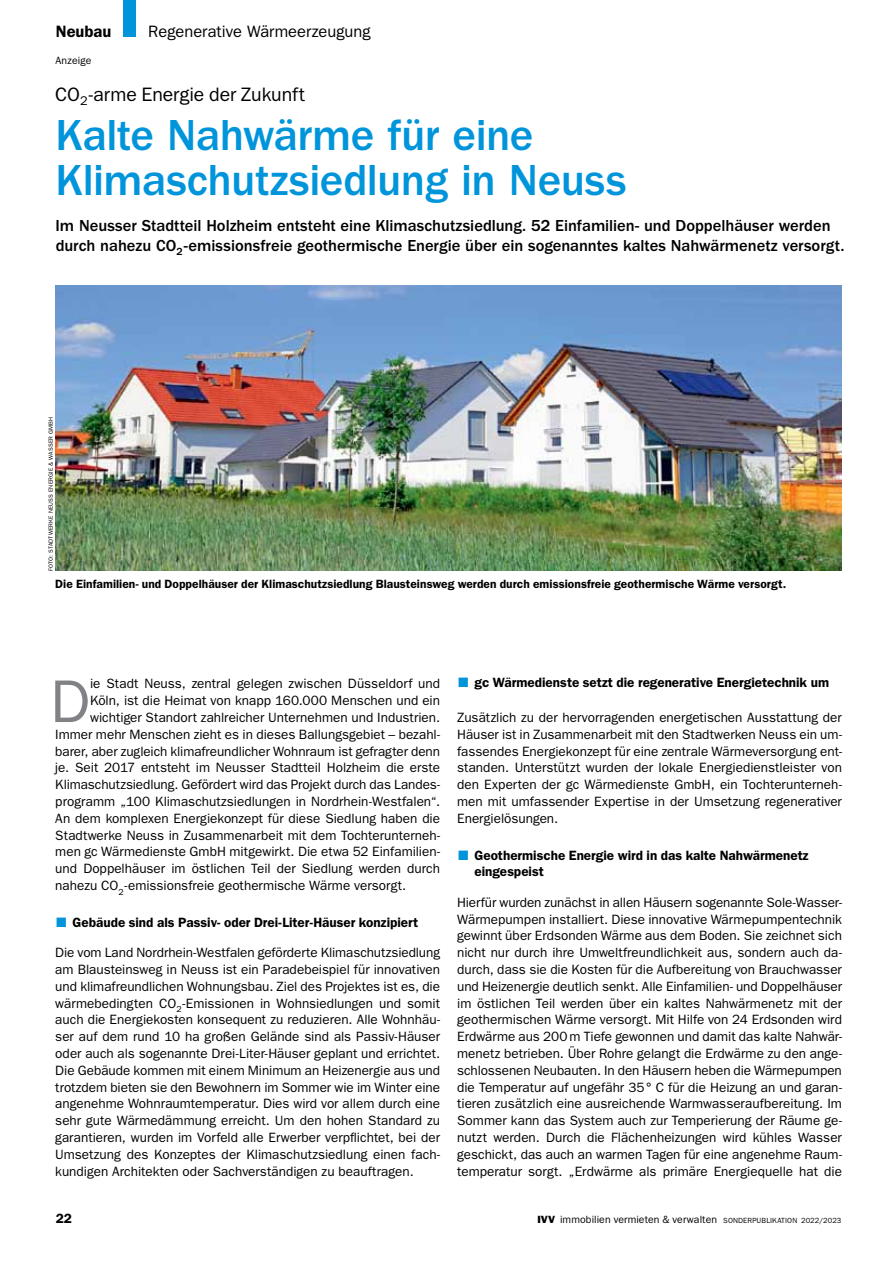
<style>
.page{position:relative;width:893px;height:1263px;background:#fff}
.page>*{position:absolute;margin:0;border:0;box-sizing:border-box;transform-origin:0 0}
.t1{font:60.45px "ITC Franklin Gothic Std";color:#808285}
.t2{font:500 45px/45px "ITC Franklin Gothic Std";letter-spacing:-.01em;color:#0095da}
.t3{font:19.5px "ITC Franklin Gothic Std";color:#000}
.t4{font:500 16.5px/19.5px "ITC Franklin Gothic Std";color:#000}
.t5{font:16.5px "ITC Franklin Gothic Std";letter-spacing:-.005em;color:#000}
.t6{font:600 16.5px "ITC Franklin Gothic Std";color:#000}
.t7{font:13.5px/16.8px "ITC Franklin Gothic Std";color:#000;text-align:justify}
.t8{font:600 13.5px/16.8px "ITC Franklin Gothic Std";color:#000}
.t9{font:600 12px "ITC Franklin Gothic Std";letter-spacing:.005em;color:#000}
.t10{font:10.5px "ITC Franklin Gothic Std";letter-spacing:.01em;color:#000}
.t11{font:6px "ITC Franklin Gothic Std";letter-spacing:.035em;color:#000}
.s1{color:#0095da}
.s2{font-family:"ITC Franklin Gothic Std Hvy"}
.s3{font-size:7.5px}
</style>
<div class="page">
<img style="left:55px;top:285px;width:787px;height:286px">
<p class="t6" style="left:56px;top:21px;width:57px">Neubau</p>
<p class="t5" style="left:148px;top:22px;width:224px">Regenerative Wärmeerzeugung</p>
<p class="t10" style="left:55px;top:55px;width:38px">Anzeige</p>
<h3 class="t3" style="left:55px;top:83px;width:251px">CO <sub>2</sub>-arme Energie der Zukunft</h3>
<h2 class="t2" style="left:56px;top:113px;width:572px">Kalte Nahwärme für eine<br>Klimaschutzsiedlung in Neuss</h2>
<p class="t4" style="left:56px;top:216px;width:790px">Im Neusser Stadtteil Holzheim entsteht eine Klimaschutzsiedlung. 52 Einfamilien- und Doppelhäuser werden durch nahezu CO<sub>2</sub>-emissionsfreie geothermische Energie über ein sogenanntes kaltes Nahwärmenetz versorgt.</p>
<p class="t11" style="left:47px;top:571px;width:156px;rotate:-90deg">Foto: Stadtwerke Neuss Energie &amp; Wasser Gm bH</p>
<p class="t9" style="left:55px;top:576px;width:733px">Die Einfamilien- und Doppelhäuser der Klimaschutzsiedlung Blausteinsweg werden durch emissionsfreie geothermische Wärme versorgt.</p>
<h1 class="t1" style="left:50px;top:667px;width:34px">D</h1>
<p class="t7" style="left:90px;top:675px;width:352px">ie Stadt Neuss, zentral gelegen zwischen Düsseldorf und</p>
<p class="t7" style="left:90px;top:692px;width:352px">Köln, ist die Heimat von knapp 160.000 Menschen und ein</p>
<p class="t7" style="left:90px;top:709px;width:352px">wichtiger Standort zahlreicher U nternehmen und I ndustrien.</p>
<p class="t7" style="left:55px;top:726px;width:386px">I mmer mehr Menschen zieht es in dieses Ballungsgebiet – bezahl-</p>
<p class="t7" style="left:55px;top:743px;width:386px">barer, aber zugleich klimafreundlicher Wohnraum ist gefragter denn</p>
<p class="t7" style="left:55px;top:759px;width:386px">je. Seit 2017 entsteht im Neusser Stadtteil Holzheim die erste</p>
<p class="t7" style="left:55px;top:776px;width:386px">Klimaschutzsiedlung. Gefördert wird das Projekt durch das Landes-</p>
<p class="t7" style="left:55px;top:793px;width:386px">programm „100 Klimaschutzsiedlungen in Nordrhein-Westfalen“.</p>
<p class="t7" style="left:55px;top:810px;width:386px">An dem komplexen Energiekonzept für diese Siedlung haben die</p>
<p class="t7" style="left:55px;top:827px;width:386px">Stadtwerke Neuss in Zusammenarbeit mit dem Tochterunterneh-</p>
<p class="t7" style="left:55px;top:843px;width:386px">men gc Wärmedienste GmbH mitgewirkt. Die etwa 52 Einfamilien-</p>
<p class="t7" style="left:55px;top:860px;width:386px">und Doppelhäuser im östlichen Teil der Siedlung werden durch</p>
<p class="t7" style="left:55px;top:877px;width:352px">nahezu CO <sub>2</sub>-emissionsfreie geothermische Wärme versorgt.</p>
<p class="t8" style="left:56px;top:914px;width:364px"><span class="s1">■</span> Gebäude sind als Passiv- oder Drei-Liter-Häuser konzipiert</p>
<p class="t7" style="left:55px;top:944px;width:386px">Die vom Land Nordrhein-Westfalen geförderte Klimaschutzsiedlung am Blausteinsweg in Neuss ist ein Paradebeispiel für innovativen und klimafreundlichen Wohnungsbau. Ziel des Projektes ist es, die wärmebedingten CO <sub>2</sub>-Emissionen in Wohnsiedlungen und somit auch die Energiekosten konsequent zu reduzieren. Alle Wohnhäu&shy;ser auf dem rund 10 ha großen Gelände sind als Passiv-Häuser oder auch als sogenannte Drei-Liter-Häuser geplant und errichtet.<br>Die Gebäude kommen mit einem Minimum an Heizenergie aus und trotzdem bieten sie den Bewohnern im Sommer wie im Winter eine angenehme Wohnraumtemperatur. Dies wird vor allem durch eine sehr gute Wärmedämmung erreicht. U m den hohen Standard zu garantieren, wurden im Vorfeld alle Erwerber verpflichtet, bei der U msetzung des Konzeptes der Klimaschutzsiedlung einen fach&shy;kundigen Architekten oder Sachverständigen zu beauftragen.</p>
<p class="t8" style="left:56px;top:1210px;width:18px">22</p>
<p class="t8" style="left:458px;top:674px;width:373px"><span class="s1">■</span> gc Wärmedienste setzt die regenerative Energietechnik um</p>
<p class="t7" style="left:457px;top:709px;width:386px">Zusätzlich zu der hervorragenden energetischen Ausstattung der Häuser ist in Zusammenarbeit mit den Stadtwerken Neuss ein um&shy;fassendes Energiekonzept für eine zentrale Wärmeversorgung ent&shy;standen. U nterstützt wurden der lokale Energiedienstleister von den Experten der gc Wärmedienste GmbH, ein Tochterunterneh&shy;men mit umfassender Expertise in der U msetzung regenerativer Energielösungen.</p>
<p class="t8" style="left:474px;top:846px;width:336px;text-indent:-17px"><span class="s1">■</span> Geothermische Energie wird in das kalte Nahwärmenetz eingespeist</p>
<p class="t7" style="left:457px;top:894px;width:386px">Hierfür wurden zunächst in allen Häusern sogenannte Sole-Wasser-Wärmepumpen installiert. Diese innovative Wärmepumpentechnik gewinnt über Erdsonden Wärme aus dem Boden. Sie zeichnet sich nicht nur durch ihre U mweltfreundlichkeit aus, sondern auch da&shy;durch, dass sie die Kosten für die Aufbereitung von Brauchwasser und Heizenergie deutlich senkt. Alle Einfamilien- und Doppelhäuser im östlichen Teil werden über ein kaltes Nahwärmenetz mit der geothermischen Wärme versorgt. Mit Hilfe von 24 Erdsonden wird Erdwärme aus 200 m Tiefe gewonnen und damit das kalte Nahwär&shy;menetz betrieben. Über Rohre gelangt die Erdwärme zu den ange&shy;schlossenen Neubauten. I n den Häusern heben die Wärmepumpen die Temperatur auf ungefähr 35° C für die Heizung an und garan&shy;tieren zusätzlich eine ausreichende Warmwasseraufbereitung. I m Sommer kann das System auch zur Temperierung der Räume ge&shy;nutzt werden. Durch die Flächenheizungen wird kühles Wasser geschickt, das auch an warmen Tagen für eine angenehme Raum&shy;temperatur sorgt. „Erdwärme als primäre Energiequelle hat die</p>
<p class="t10" style="left:537px;top:1213px;width:305px"><span class="s2">IVV</span> immobilien vermieten &amp; verwalten <span class="s3">sonderpublikation 2022/2023</span></p>
</div>
